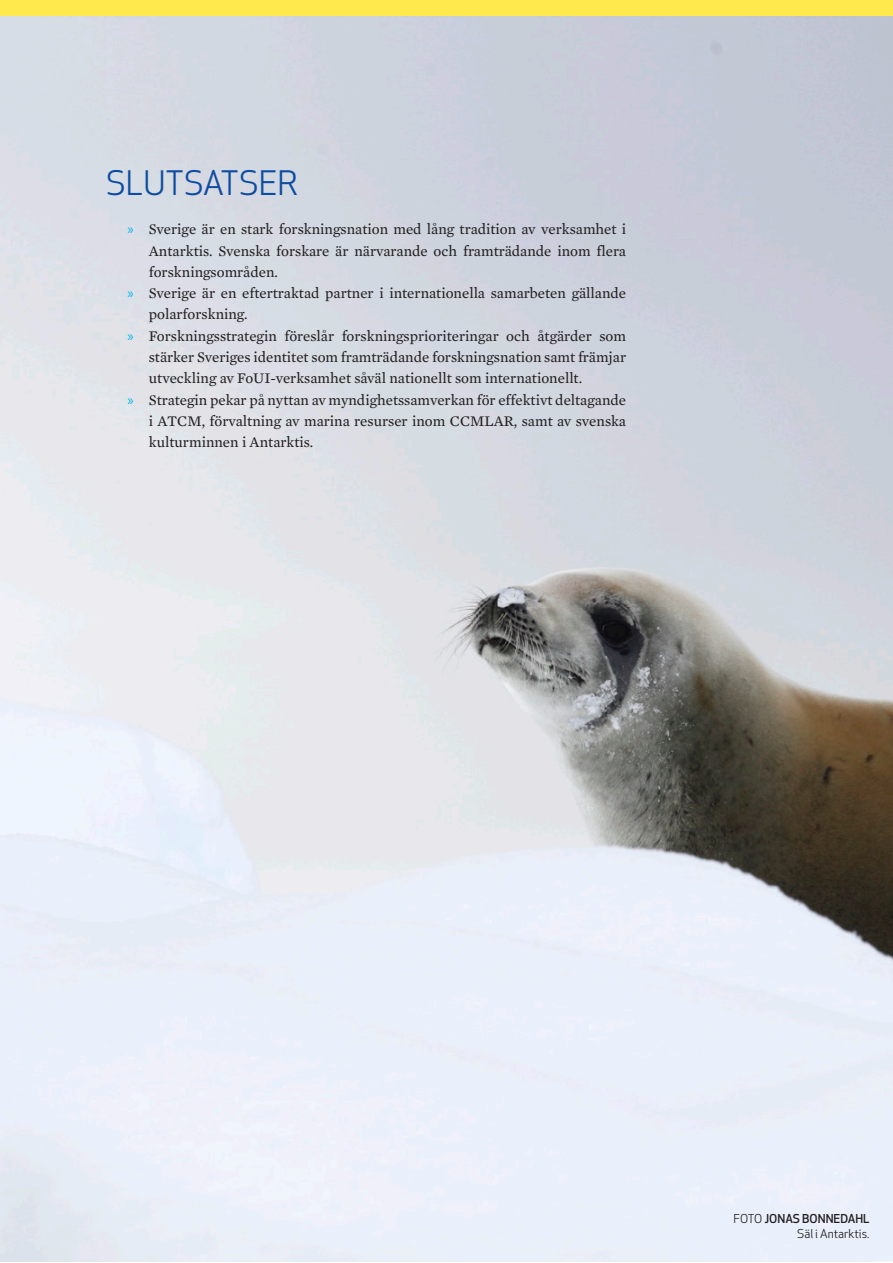
<style>
.page{position:relative;width:893px;height:1263px;background:#fff}
.page>*{position:absolute;margin:0;border:0;box-sizing:border-box;transform-origin:0 0}
.t1{font:33px "Apex New";color:#0d4da1}
.t2{font:15px/21.3px "Mercury Text G2";color:#231f20;text-align:justify}
.Bildtext{font:12px/14.4px "Apex New";color:#231f20;text-align:right}
.s1{font-family:"Myriad Pro";color:#00b6f0}
.s2{font-weight:500}
</style>
<div class="page">
<div style="left:0;top:0;width:893px;height:17px;background:#ffe94d"></div>
<img style="left:0;top:16px;width:893px;height:1246px">
<h1 class="t1" style="left:106px;top:162px;width:193px">SLUTSATSER</h1>
<p class="t2" style="left:149px;top:218px;width:479px;text-indent:-21px"><span class="s1">»</span> Sverige är en stark forskningsnation med lång tradition av verksamhet i Antarktis. Svenska forskare är närvarande och framträdande inom flera forskningsområden.</p>
<p class="t2" style="left:149px;top:282px;width:479px;text-indent:-21px"><span class="s1">»</span> Sverige är en eftertraktad partner i internationella samarbeten gällande polarforskning.</p>
<p class="t2" style="left:149px;top:324px;width:479px;text-indent:-21px"><span class="s1">»</span> Forskningsstrategin föreslår forskningsprioriteringar och åtgärder som stärker Sveriges identitet som framträdande forskningsnation samt främjar utveckling av FoUI-verksamhet såväl nationellt som internationellt.</p>
<p class="t2" style="left:149px;top:388px;width:479px;text-indent:-21px"><span class="s1">»</span> Strategin pekar på nyttan av myndighetssamverkan för effektivt deltagande i ATCM, förvaltning av marina resurser inom CCMLAR, samt av svenska kulturminnen i Antarktis.</p>
<p class="Bildtext" style="left:734px;top:1211px;width:137px">FOTO <span class="s2">JONAS BONNEDAHL<br></span>Säl i Antarktis.</p>
</div>
